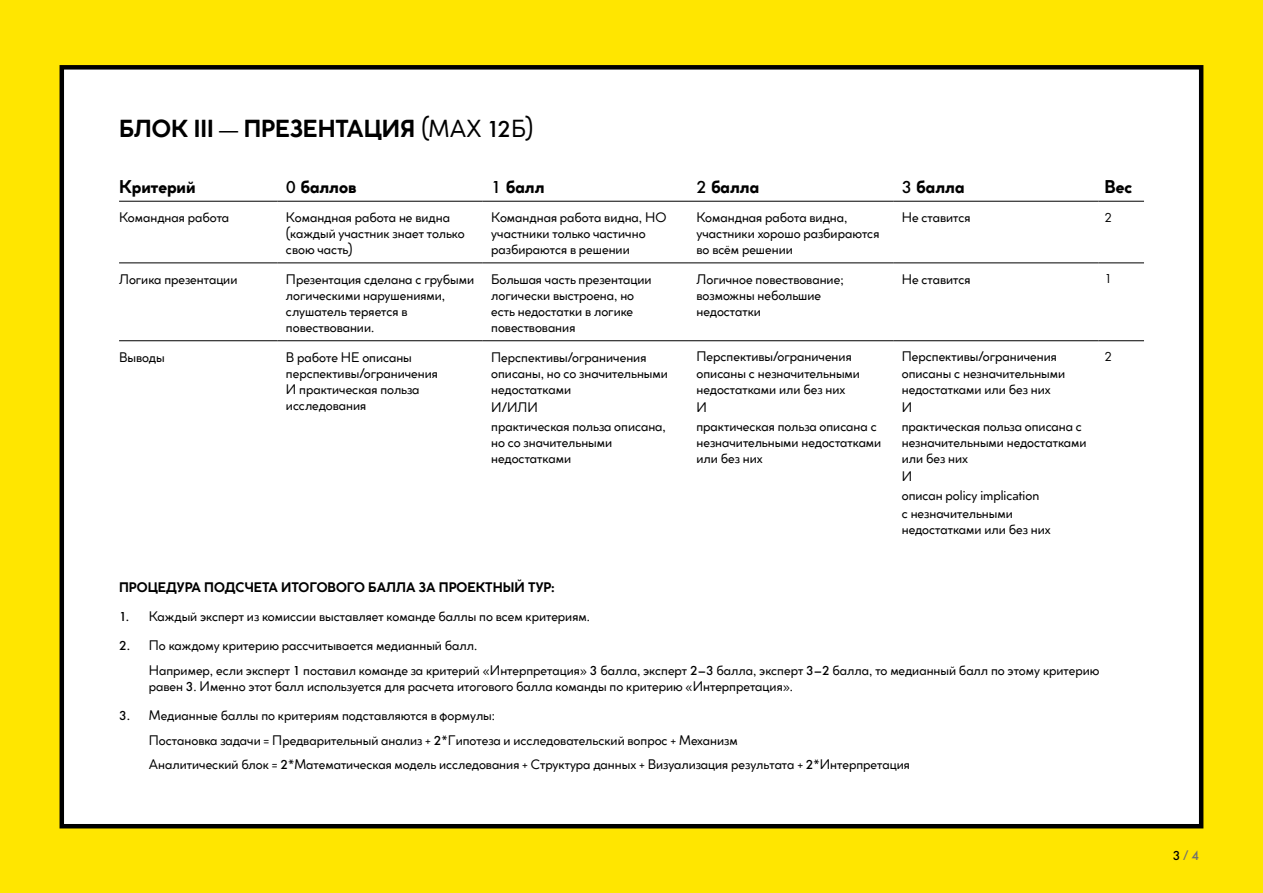
<style>
.page{position:relative;width:1263px;height:893px;background:#ffe600}
.page>*{position:absolute;margin:0;border:0;box-sizing:border-box;transform-origin:0 0}
.t1{font:700 24px "Cocogoose Classic Trial";color:#000}
.t2{font:700 18px "Cocogoose Classic Trial";color:#000}
.t3{font:13.5px/16.2px "Cocogoose Classic Trial";color:#000}
.t4{font:700 13.5px "Cocogoose Classic Trial";color:#000}
.t5{font:500 13.5px "Futura New";color:#000}
.t6{font:13.5px "Futura New";color:#000}
.s1{font-weight:400}
.s2{font-family:"Futura New";font-weight:500}
.s3{font-family:"Cocogoose Classic Trial";font-weight:400;color:#706f6f}
.s4{color:#706f6f}
</style>
<div class="page">
<div style="left:62px;top:67px;width:1139px;height:759px;background:#fff"></div>
<div style="left:60px;top:65px;width:1143px;height:763px;border:4px solid #000"></div>
<hr style="left:119px;top:201px;width:158px;height:1px;background:#000">
<hr style="left:277px;top:201px;width:206px;height:1px;background:#000">
<hr style="left:483px;top:201px;width:205px;height:1px;background:#000">
<hr style="left:688px;top:201px;width:205px;height:1px;background:#000">
<hr style="left:893px;top:201px;width:205px;height:1px;background:#000">
<hr style="left:1098px;top:201px;width:46px;height:1px;background:#000">
<hr style="left:119px;top:263px;width:158px;height:1px;background:#000">
<hr style="left:277px;top:263px;width:206px;height:1px;background:#000">
<hr style="left:483px;top:263px;width:205px;height:1px;background:#000">
<hr style="left:688px;top:263px;width:205px;height:1px;background:#000">
<hr style="left:893px;top:263px;width:205px;height:1px;background:#000">
<hr style="left:1098px;top:263px;width:46px;height:1px;background:#000">
<hr style="left:119px;top:340px;width:158px;height:1px;background:#000">
<hr style="left:277px;top:340px;width:206px;height:1px;background:#000">
<hr style="left:483px;top:340px;width:205px;height:1px;background:#000">
<hr style="left:688px;top:340px;width:205px;height:1px;background:#000">
<hr style="left:893px;top:340px;width:205px;height:1px;background:#000">
<hr style="left:1098px;top:340px;width:46px;height:1px;background:#000">
<h1 class="t1" style="left:119px;top:111px;width:416px">БЛОК III — ПРЕЗЕНТАЦИЯ <span class="s1">(МАХ</span> <span class="s2">12</span><span class="s1">Б)</span></h1>
<h2 class="t2" style="left:119px;top:173px;width:78px">Критерий</h2>
<h2 class="t2" style="left:286px;top:173px;width:72px"><span class="s2">0</span> баллов</h2>
<h2 class="t2" style="left:491px;top:173px;width:55px"><span class="s2">1</span> балл</h2>
<h2 class="t2" style="left:696px;top:173px;width:64px"><span class="s2">2</span> балла</h2>
<h2 class="t2" style="left:902px;top:173px;width:64px"><span class="s2">3</span> балла</h2>
<h2 class="t2" style="left:1104px;top:173px;width:29px">Вес</h2>
<p class="t3" style="left:119px;top:209px;width:112px">Командная работа</p>
<p class="t3" style="left:286px;top:209px;width:180px">Командная работа не видна (каждый участник знает только свою часть)</p>
<p class="t3" style="left:491px;top:209px;width:177px">Командная работа видна, НО участники только частично разбираются в решении</p>
<p class="t3" style="left:696px;top:209px;width:184px">Командная работа видна, участники хорошо разбираются во всём решении</p>
<p class="t3" style="left:902px;top:209px;width:70px">Не ставится</p>
<p class="t6" style="left:1104px;top:209px;width:9px">2</p>
<p class="t3" style="left:119px;top:270px;width:120px">Логика презентации</p>
<p class="t3" style="left:286px;top:270px;width:190px">Презентация сделана с грубыми логическими нарушениями, слушатель теряется в повествовании.</p>
<p class="t3" style="left:491px;top:270px;width:162px">Большая часть презентации логически выстроена, но есть недостатки в логике повествования</p>
<p class="t3" style="left:696px;top:270px;width:149px">Логичное повествование; возможны небольшие недостатки</p>
<p class="t3" style="left:902px;top:270px;width:70px">Не ставится</p>
<p class="t6" style="left:1104px;top:271px;width:9px">1</p>
<p class="t3" style="left:119px;top:348px;width:47px">Выводы</p>
<p class="t3" style="left:286px;top:348px;width:153px">В работе НЕ описаны перспективы/ограничения<br>И практическая польза исследования</p>
<p class="t3" style="left:491px;top:348px;width:178px">Перспективы/ограничения описаны, но со значительными недостатками</p>
<p class="t3" style="left:902px;top:348px;width:165px">Перспективы/ограничения описаны с незначительными недостатками или без них</p>
<p class="t3" style="left:902px;top:398px;width:182px;line-height:18.3px">И<br>практическая польза описана с</p>
<p class="t3" style="left:902px;top:433px;width:186px">незначительными недостатками или без них</p>
<p class="t3" style="left:902px;top:467px;width:139px;line-height:18.3px">И<br>описан policy implication с незначительными</p>
<p class="t3" style="left:902px;top:521px;width:150px">недостатками или без них</p>
<p class="t3" style="left:696px;top:348px;width:165px">Перспективы/ограничения описаны с незначительными недостатками или без них</p>
<p class="t3" style="left:696px;top:398px;width:182px;line-height:18.3px">И<br>практическая польза описана с</p>
<p class="t3" style="left:696px;top:433px;width:186px">незначительными недостатками или без них</p>
<p class="t6" style="left:1104px;top:349px;width:9px">2</p>
<p class="t3" style="left:491px;top:398px;width:176px;line-height:18.3px">И/ИЛИ<br>практическая польза описана,</p>
<p class="t3" style="left:491px;top:433px;width:122px">но со значительными недостатками</p>
<p class="t4" style="left:119px;top:577px;width:437px">ПРОЦЕДУРА ПОДСЧЕТА ИТОГОВОГО БАЛЛА ЗА ПРОЕКТНЫЙ ТУР:</p>
<p class="t3" style="left:119px;top:608px;width:472px"><span class="s2">1.</span> Каждый эксперт из комиссии выставляет команде баллы по всем критериям.</p>
<p class="t3" style="left:149px;top:632px;width:952px;line-height:24.8px;text-indent:-30px"><span class="s2">2.</span> По каждому критерию рассчитывается медианный балл.<br>Например, если эксперт <span class="s2">1</span> поставил команде за критерий «Интерпретация» <span class="s2">3</span> балла, эксперт <span class="s2">2–3</span> балла, эксперт <span class="s2">3–2</span> балла, то медианный балл по этому критерию</p>
<p class="t3" style="left:149px;top:678px;width:646px">равен <span class="s2">3</span>. Именно этот балл используется для расчета итогового балла команды по критерию «Интерпретация».</p>
<p class="t3" style="left:149px;top:702px;width:762px;line-height:24.8px;text-indent:-30px"><span class="s2">3.</span> Медианные баллы по критериям подставляются в формулы:<br>Постановка задачи = Предварительный анализ + <span class="s2">2</span>*Гипотеза и исследовательский вопрос + Механизм<br>Аналитический блок = <span class="s2">2</span>*Математическая модель исследования + Структура данных + Визуализация результата + <span class="s2">2</span>*Интерпретация</p>
<p class="t5" style="left:1173px;top:847px;width:28px">3 <span class="s3">/</span> <span class="s4">4</span></p>
</div>
